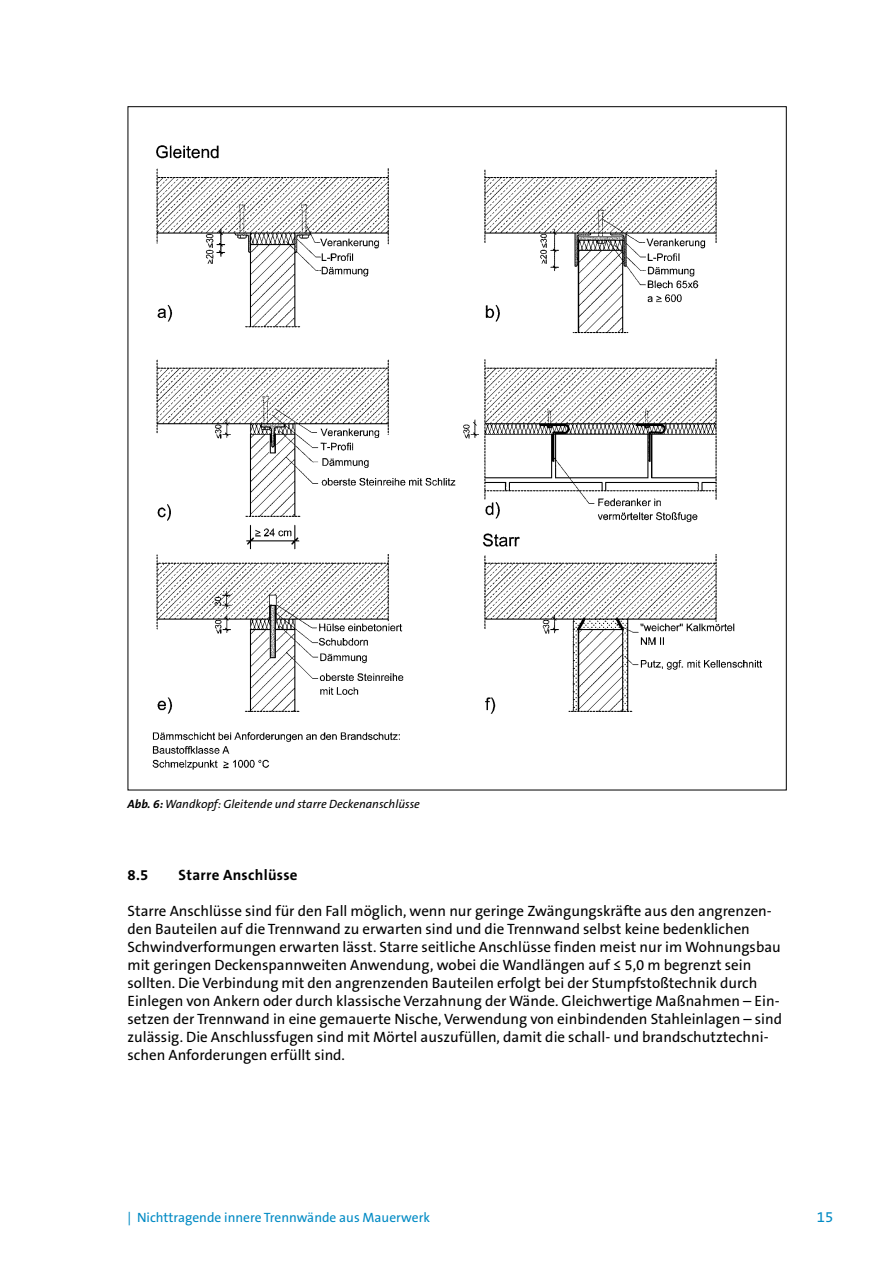
<style>
.page{position:relative;width:893px;height:1263px;background:#fff}
.page>*{position:absolute;margin:0;border:0;box-sizing:border-box;transform-origin:0 0}
.t1{font:15px/18px "The Sans B5 Plain";color:#000}
.t2{font:700 15px "The Sans B7";letter-spacing:.02em;color:#000}
.t3{font:15px "The Sans B5 Plain";color:#008ac4}
.t4{font:13.5px "The Sans B5 Plain";color:#008ac4}
.t5{font:italic 12px "The Sans B5 Plain";color:#000}
.s1{font-family:"The Sans B7";font-weight:700}
</style>
<div class="page">
<img style="left:152px;top:145px;width:611px;height:625px">
<p class="t5" style="left:128px;top:798px;width:294px"><span class="s1">Abb. 6:</span> Wandkopf: Gleitende und starre Deckenanschlüsse</p>
<p class="t2" style="left:128px;top:867px;width:22px">8.5</p>
<p class="t2" style="left:179px;top:867px;width:121px">Starre Anschlüsse</p>
<p class="t1" style="left:128px;top:903px;width:656px">Starre Anschlüsse sind für den Fall möglich, wenn nur geringe Zwängungskräfte aus den angrenzen&shy;den Bauteilen auf die Trennwand zu erwarten sind und die Trennwand selbst keine bedenklichen Schwindverformungen erwarten lässt. Starre seitliche Anschlüsse finden meist nur im Wohnungsbau mit geringen Deckenspannweiten Anwendung, wobei die Wandlängen auf ≤ 5,0 m begrenzt sein sollten. Die Verbindung mit den angrenzenden Bauteilen erfolgt bei der Stumpfstoßtechnik durch Einlegen von Ankern oder durch klassische Verzahnung der Wände. Gleichwertige Maßnahmen – Ein&shy;setzen der Trennwand in eine gemauerte Nische, Verwendung von einbindenden Stahleinlagen – sind zulässig. Die Anschlussfugen sind mit Mörtel auszufüllen, damit die schall- und brandschutztechni&shy;schen Anforderungen erfüllt sind.</p>
<p class="t4" style="left:128px;top:1210px;width:304px">| Nichttragende innere Trennwände aus Mauerwerk</p>
<p class="t3" style="left:817px;top:1209px;width:18px">15</p>
</div>
